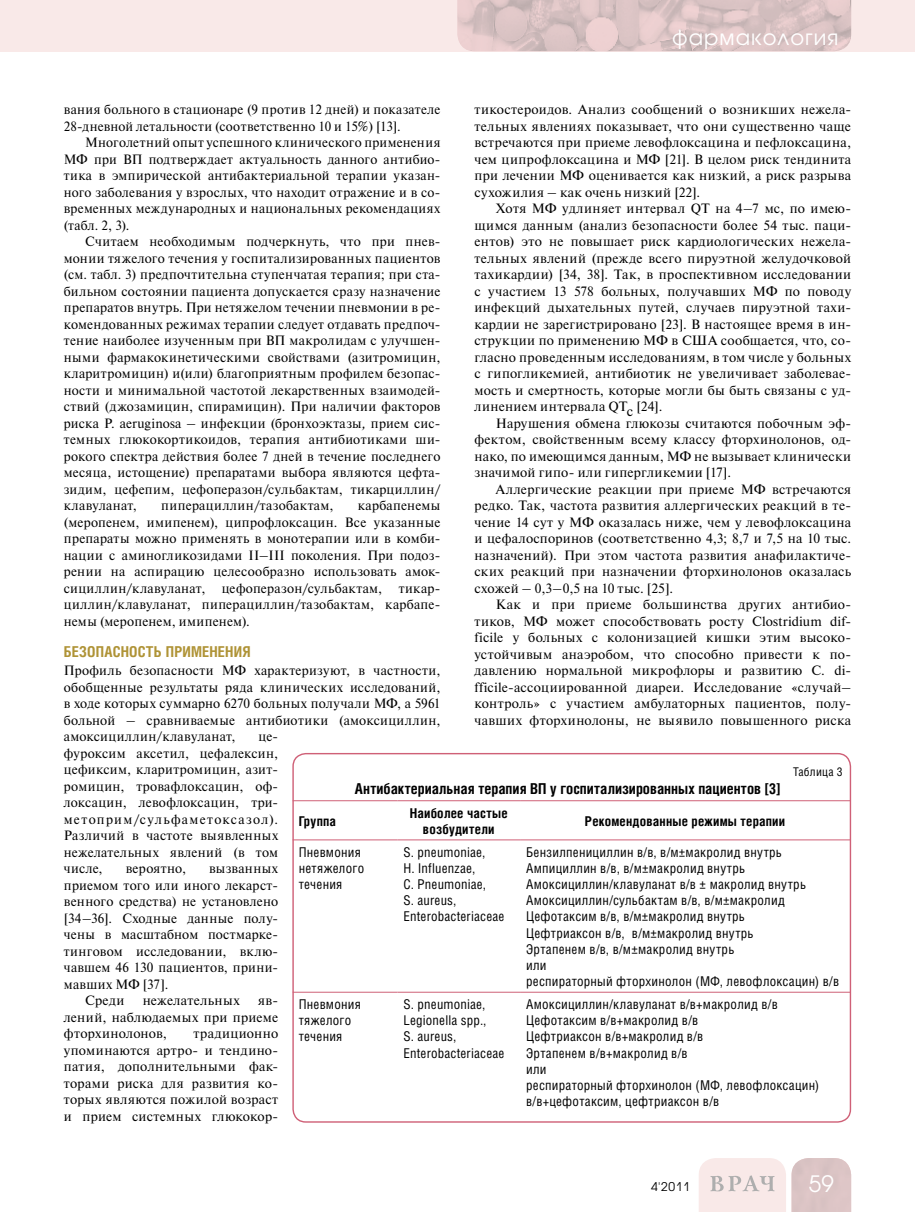
<style>
.page{position:relative;width:915px;height:1212px;background:#fff}
.page>*{position:absolute;margin:0;border:0;box-sizing:border-box;transform-origin:0 0}
.t1{font:22.5px "Avant Garde Gothic C";color:#fff}
.t2{font:21px "Avant Garde Gothic C";letter-spacing:.05em;color:#fff}
.t3{font:700 15px "Helios Cond";color:#000}
.t4{font:700 15px "Helios Cond";color:#af9336}
.t5{font:13.5px/16.5px "Newton C";letter-spacing:.025em;color:#000;text-align:justify}
.t6{font:13.5px/16.2px "Helios Cond";letter-spacing:.02em;color:#000}
.t7{font:700 13.5px/16.2px "Helios Cond";letter-spacing:.015em;color:#000;text-align:center}
.t8{font:12px "Helios Cond";letter-spacing:.02em;color:#000}
.t9{font:12px "Avant Garde Gothic C";color:#000}
.s1{font-style:italic}
.s2{font-size:13.65px}
</style>
<div class="page">
<div style="left:0;top:0;width:914px;height:51px;background:#f9e9e8"></div>
<img style="left:457px;top:0;width:393px;height:51px">
<div style="left:791px;top:1158px;width:59px;height:54px;background:#dbc4c5"></div>
<svg style="left:699px;top:1158px;width:86px;height:54px;background:#f3e4e4"></svg>
<hr style="left:292px;top:800px;width:105px;height:1px;background:#cf6077">
<hr style="left:397px;top:800px;width:123px;height:1px;background:#cf6077">
<hr style="left:520px;top:800px;width:329px;height:1px;background:#cf6077">
<hr style="left:292px;top:839px;width:105px;height:1px;background:#cf6077">
<hr style="left:397px;top:839px;width:123px;height:1px;background:#cf6077">
<hr style="left:520px;top:839px;width:329px;height:1px;background:#cf6077">
<hr style="left:292px;top:992px;width:105px;height:1px;background:#cf6077">
<hr style="left:397px;top:992px;width:123px;height:1px;background:#cf6077">
<hr style="left:520px;top:992px;width:329px;height:1px;background:#cf6077">
<p class="t5" style="left:64px;top:101px;width:378px">вания больного в стационаре (9 против 12 дней) и показателе<br>28-дневной летальности (соответственно 10 и 15%) [13].</p>
<p class="t5" style="left:64px;top:134px;width:378px;text-indent:21px">Многолетний опыт успешного клинического применения МФ при ВП подтверждает актуальность данного антибио&shy;тика в эмпирической антибактериальной терапии указан&shy;ного заболевания у взрослых, что находит отражение и в со&shy;временных международных и национальных рекомендациях (табл. 2, 3).</p>
<p class="t5" style="left:64px;top:233px;width:378px;text-indent:21px">Считаем необходимым подчеркнуть, что при пнев&shy;монии тяжелого течения у госпитализированных пациентов (см. табл. 3) предпочтительна ступенчатая терапия; при ста&shy;бильном состоянии пациента допускается сразу назначение препаратов внутрь. При нетяжелом течении пневмонии в ре&shy;комендованных режимах терапии следует отдавать предпоч&shy;тение наиболее изученным при ВП макролидам с улучшен&shy;ными фармакокинетическими свойствами (азитромицин, кларитромицин) и(или) благоприятным профилем безопас&shy;ности и минимальной частотой лекарственных взаимодей&shy;ствий (джозамицин, спирамицин). При наличии факторов риска P. aeruginosa – инфекции (бронхоэктазы<span class="s1">,</span> прием сис&shy;темных глюкокортикоидов, терапия антибиотиками ши&shy;рокого спектра действия более 7 дней в течение последнего месяца, истощение) препаратами выбора являются цефта&shy;зидим, цефепим, цефоперазон/сульбактам, тикарциллин/ клавуланат,</p>
<p class="t5" style="left:161px;top:497px;width:174px">пиперациллин/тазобактам,</p>
<p class="t5" style="left:64px;top:497px;width:378px;text-indent:294px">карбапенемы (меропенем, имипенем), ципрофлоксацин. Все указанные препараты можно применять в монотерапии или в комби&shy;нации с аминогликозидами II–III поколения. При подоз&shy;рении на аспирацию целесообразно использовать амок&shy;сициллин/клавуланат, цефоперазон/сульбактам, тикар&shy;циллин/клавуланат, пиперациллин/тазобактам, карбапе&shy;немы (меропенем, имипенем).</p>
<p class="t4" style="left:64px;top:643px;width:18px">Безопасность</p>
<p class="t4" style="left:166px;top:643px;width:10px">применения</p>
<p class="t5" style="left:64px;top:662px;width:378px">Профиль безопасности МФ характеризуют, в частности, обобщенные результаты ряда клинических исследований, в ходе которых суммарно 6270 больных получали МФ, а 5961 больной – сравниваемые антибиотики (амоксициллин,</p>
<h2 class="t2" style="left:672px;top:25px;width:168px">фармакология</h2>
<p class="t5" style="left:474px;top:101px;width:378px">тикостероидов. Анализ сообщений о возникших нежела&shy;тельных явлениях показывает, что они существенно чаще встречаются при приеме левофлоксацина и пефлоксацина, чем ципрофлоксацина и МФ [21]. В целом риск тендинита при лечении МФ оценивается как низкий, а риск разрыва сухожилия – как очень низкий [22].</p>
<p class="t5" style="left:474px;top:200px;width:378px;text-indent:21px">Хотя МФ удлиняет интервал QT на 4–7 мс, по имею&shy;щимся данным (анализ безопасности более 54 тыс. паци&shy;ентов) это не повышает риск кардиологических нежела&shy;тельных явлений (прежде всего пируэтной желудочковой тахикардии) [34, 38]. Так, в проспективном исследовании с участием 13 578 больных, получавших МФ по поводу инфекций дыхательных путей, случаев пируэтной тахи&shy;кардии не зарегистрировано [23]. В настоящее время в ин&shy;струкции по применению МФ в США сообщается, что, со&shy;гласно проведенным исследованиям, в том числе у больных с гипогликемией, антибиотик не увеличивает заболевае&shy;мость и смертность, которые могли бы быть связаны с уд&shy;линением интервала QT<span class="s2">с</span> [24].</p>
<p class="t5" style="left:474px;top:415px;width:378px;text-indent:21px">Нарушения обмена глюкозы считаются побочным эф&shy;фектом, свойственным всему классу фторхинолонов, од&shy;нако, по имеющимся данным, МФ не вызывает клинически значимой гипо- или гипергликемии [17].</p>
<p class="t5" style="left:474px;top:481px;width:378px;text-indent:21px">Аллергические реакции при приеме МФ встречаются редко. Так, частота развития аллергических реакций в те&shy;чение 14 сут у МФ оказалась ниже, чем у левофлоксацина и цефалоспоринов (соответственно 4,3; 8,7 и 7,5 на 10 тыс. назначений). При этом частота развития анафилактиче&shy;ских реакций при назначении фторхинолонов оказалась схожей – 0,3–0,5 на 10 тыс. [25].</p>
<p class="t5" style="left:474px;top:596px;width:378px;text-indent:21px">Как и при приеме большинства других антибио&shy;тиков, МФ может способствовать росту Clostridium dif&shy;ficile у больных с колонизацией кишки этим высоко&shy;устойчивым анаэробом, что способно привести к по&shy;давлению нормальной микрофлоры и развитию С. di&shy;fficile-ассоциированной диареи. Исследование «случай– контроль» с участием амбулаторных пациентов, полу&shy;чавших фторхинолоны, не выявило повышенного риска</p>
<p class="t5" style="left:64px;top:728px;width:173px">амоксициллин/клавуланат,</p>
<p class="t5" style="left:64px;top:728px;width:216px;text-indent:194px">це&shy;фуроксим аксетил, цефалексин, цефиксим, кларитромицин, азит&shy;ромицин, тровафлоксацин, оф&shy;локсацин, левофлоксацин, три&shy;метоприм/сульфаметоксазол).<br>Различий в частоте выявленных нежелательных явлений (в том числе,</p>
<p class="t5" style="left:126px;top:860px;width:62px">вероятно,</p>
<p class="t5" style="left:209px;top:860px;width:70px">вызванных</p>
<p class="t5" style="left:64px;top:877px;width:216px">приемом того или иного лекарст-</p>
<p class="t5" style="left:64px;top:893px;width:216px">венного средства) не установлено</p>
<p class="t5" style="left:64px;top:910px;width:216px">[34–36]. Сходные данные полу-</p>
<p class="t5" style="left:64px;top:926px;width:216px">чены в масштабном постмарке-</p>
<p class="t5" style="left:64px;top:943px;width:216px">тинговом исследовании, вклю-</p>
<p class="t5" style="left:64px;top:959px;width:216px">чавшем 46 130 пациентов, прини-</p>
<p class="t5" style="left:64px;top:976px;width:106px">мавших МФ [37].</p>
<p class="t5" style="left:85px;top:992px;width:41px">Среди</p>
<p class="t5" style="left:143px;top:992px;width:98px">нежелательных</p>
<p class="t5" style="left:64px;top:992px;width:216px;text-indent:194px">яв&shy;лений, наблюдаемых при приеме фторхинолонов,</p>
<p class="t5" style="left:64px;top:1025px;width:216px;text-indent:130px">традиционно упоминаются артро- и тендино&shy;патия, дополнительными фак&shy;торами риска для развития ко&shy;торых являются пожилой возраст и прием системных глюкокор-</p>
<p class="t3" style="left:355px;top:780px;width:427px">Антибактериальная терапия ВП у госпитализированных пациентов [3]</p>
<p class="t8" style="left:792px;top:765px;width:51px">Таблица 3</p>
<p class="t7" style="left:298px;top:812px;width:39px">Группа</p>
<p class="t7" style="left:409px;top:804px;width:99px">Наиболее частые возбудители</p>
<p class="t7" style="left:584px;top:812px;width:202px">Рекомендованные режимы терапии</p>
<p class="t6" style="left:298px;top:843px;width:67px">Пневмония нетяжелого течения</p>
<p class="t6" style="left:403px;top:843px;width:102px">S. pneumoniae,<br>H. Influenzae,<br>C. Pneumoniae,<br>S. aureus,<br>Enterobacteriaceae</p>
<p class="t6" style="left:526px;top:843px;width:314px">Бензилпенициллин в/в, в/м±макролид внутрь Ампициллин в/в, в/м±макролид внутрь Амоксициллин/клавуланат в/в ± макролид внутрь Амоксициллин/сульбактам в/в, в/м±макролид Цефотаксим в/в, в/м±макролид внутрь<br>Цефтриаксон в/в, в/м±макролид внутрь<br>Эртапенем в/в, в/м±макролид внутрь<br>или<br>респираторный фторхинолон (МФ, левофлоксацин) в/в</p>
<p class="t6" style="left:298px;top:996px;width:64px">Пневмония тяжелого течения</p>
<p class="t6" style="left:403px;top:996px;width:102px">S. pneumoniae,<br>Legionella spp.,<br>S. аureus,<br>Enterobacteriaceae</p>
<p class="t6" style="left:526px;top:996px;width:294px">Амоксициллин/клавуланат в/в+макролид в/в<br>Цефотаксим в/в+макролид в/в<br>Цефтриаксон в/в+макролид в/в<br>Эртапенем в/в+макролид в/в<br>или<br>респираторный фторхинолон (МФ, левофлоксацин) в/в+цефотаксим, цефтриаксон в/в</p>
<p class="t9" style="left:650px;top:1180px;width:40px">4'2011</p>
<h1 class="t1" style="left:808px;top:1170px;width:26px">59</h1>
</div>
